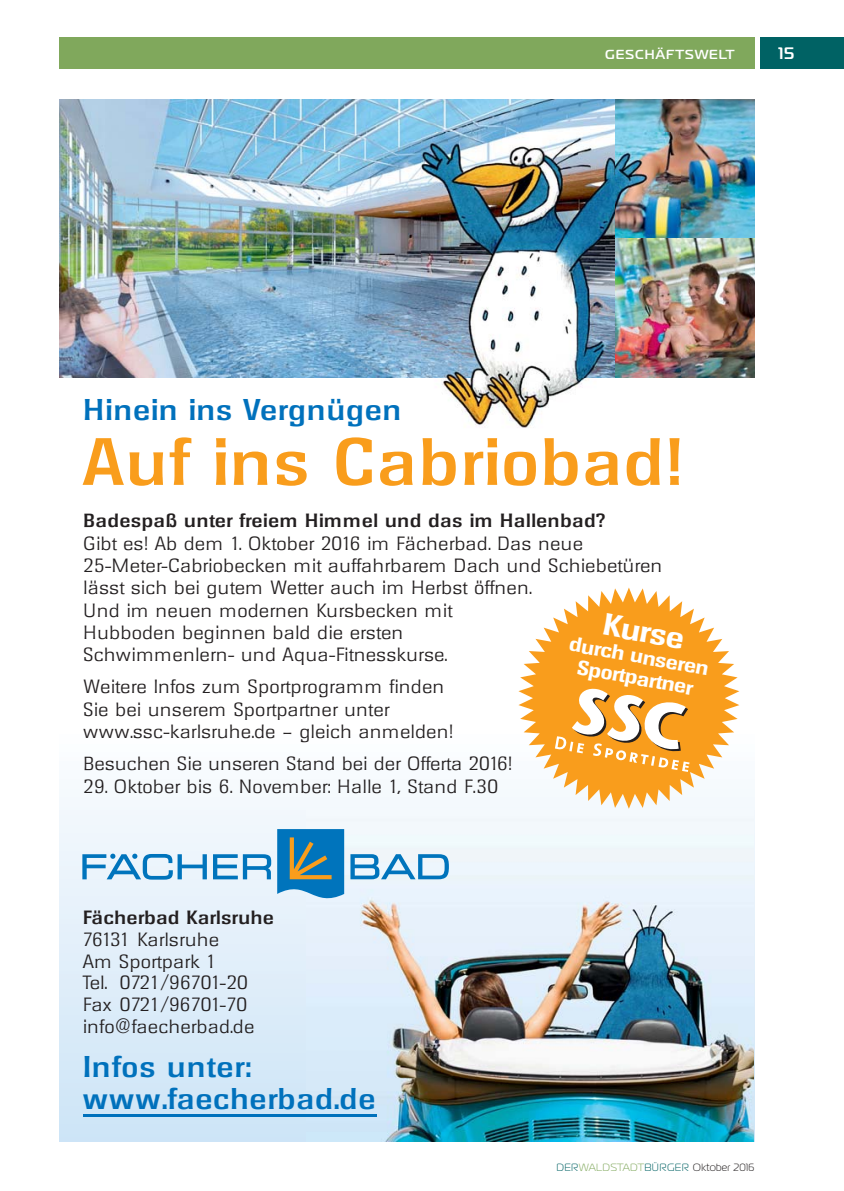
<style>
.page{position:relative;width:844px;height:1191px;background:#fff}
.page>*{position:absolute;margin:0;border:0;box-sizing:border-box;transform-origin:0 0}
.t1{font:600 70px "Rochester";color:#f99d1c}
.t2{font:600 31.5px/31.5px "Rochester";color:#0071bc}
.t3{font:700 29.93px "Rochester";color:#fff}
.t4{font:300 20.12px/22.4px "Rochester";color:#231f20}
.t5{font:600 20.12px "Rochester";color:#231f20}
.t6{font:700 19.95px/21.5px "Rochester";color:#fff;text-align:center}
.t7{font:700 16.62px "Magistral";color:#fff}
.t8{font:700 13.12px "Magistral";letter-spacing:.085em;color:#fff}
.t9{font:10.5px "Magistral";letter-spacing:.035em;color:#231f20}
.s1{color:#006264}
.s2{color:#80a85c}
</style>
<div class="page">
<div style="left:759px;top:37px;width:84px;height:32px;background:#006264"></div>
<div style="left:60px;top:37px;width:694px;height:32px;background:#80a85c"></div>
<div style="left:60px;top:730px;width:694px;height:411px;background:linear-gradient(to bottom,#fefeff,#c9e2f5)"></div>
<img style="left:307px;top:809px;width:445px;height:332px">
<hr style="left:83px;top:1113px;width:293px;height:3px;background:#0071bc">
<svg style="left:213px;top:854px;width:58px;height:25px"></svg>
<svg style="left:350px;top:854px;width:99px;height:25px;background:#88bee0"></svg>
<svg style="left:82px;top:853px;width:125px;height:26px;background:#96c6e4"></svg>
<svg style="left:277px;top:829px;width:67px;height:69px;background:#3081aa"></svg>
<img style="left:60px;top:99px;width:694px;height:278px">
<img style="left:615px;top:99px;width:139px;height:139px">
<img style="left:421px;top:377px;width:259px;height:51px">
<img style="left:421px;top:132px;width:259px;height:245px">
<svg style="left:518px;top:587px;width:221px;height:221px;fill:#f99d1c"></svg>
<svg style="left:554px;top:687px;width:135px;height:85px"></svg>
<p class="t8" style="left:605px;top:50px;width:131px">GESCHÄFTSWELT</p>
<p class="t7" style="left:778px;top:47px;width:17px">15</p>
<h2 class="t2" style="left:84px;top:397px;width:320px">Hinein ins Vergnügen</h2>
<h1 class="t1" style="left:84px;top:435px;width:602px">Auf ins Cabriobad!</h1>
<p class="t5" style="left:84px;top:513px;width:523px">Badespaß unter freiem Himmel und das im Hallenbad?</p>
<p class="t4" style="left:84px;top:533px;width:580px">Gibt es! Ab dem 1. Oktober 2016 im Fächerbad. Das neue 25-Meter-Cabriobecken mit auffahrbarem Dach und Schiebetüren lässt sich bei gutem Wetter auch im Herbst öffnen.<br>Und im neuen modernen Kursbecken mit<br>Hubboden beginnen bald die ersten<br>Schwimmenlern- und Aqua-Fitnesskurse.</p>
<p class="t4" style="left:84px;top:677px;width:371px">Weitere Infos zum Sportprogramm finden<br>Sie bei unserem Sportpartner unter www.ssc-karlsruhe.de – gleich anmelden!</p>
<p class="t4" style="left:84px;top:754px;width:430px">Besuchen Sie unseren Stand bei der Offerta 2016!</p>
<p class="t4" style="left:84px;top:776px;width:416px">29. Oktober bis 6. November: Halle 1, Stand F.30</p>
<h3 class="t3" style="left:606px;top:607px;width:83px;rotate:10deg">Kurse</h3>
<p class="t6" style="left:571px;top:633px;width:143px;rotate:10deg">durch unseren<br>Sportpartner</p>
<p class="t5" style="left:83px;top:909px;width:193px">Fächerbad Karlsruhe</p>
<p class="t4" style="left:83px;top:929px;width:173px;line-height:21.9px">76131 Karlsruhe<br>Am Sportpark 1<br>Tel. 0721/96701-20<br>Fax 0721/96701-70 info@faecherbad.de</p>
<h2 class="t2" style="left:83px;top:1053px;width:295px">Infos unter: www.faecherbad.de</h2>
<p class="t9" style="left:556px;top:1163px;width:200px"><span class="s1">DER</span><span class="s2">WALDSTADT</span><span class="s1">BÜRGER</span> Oktober 2016</p>
</div>
